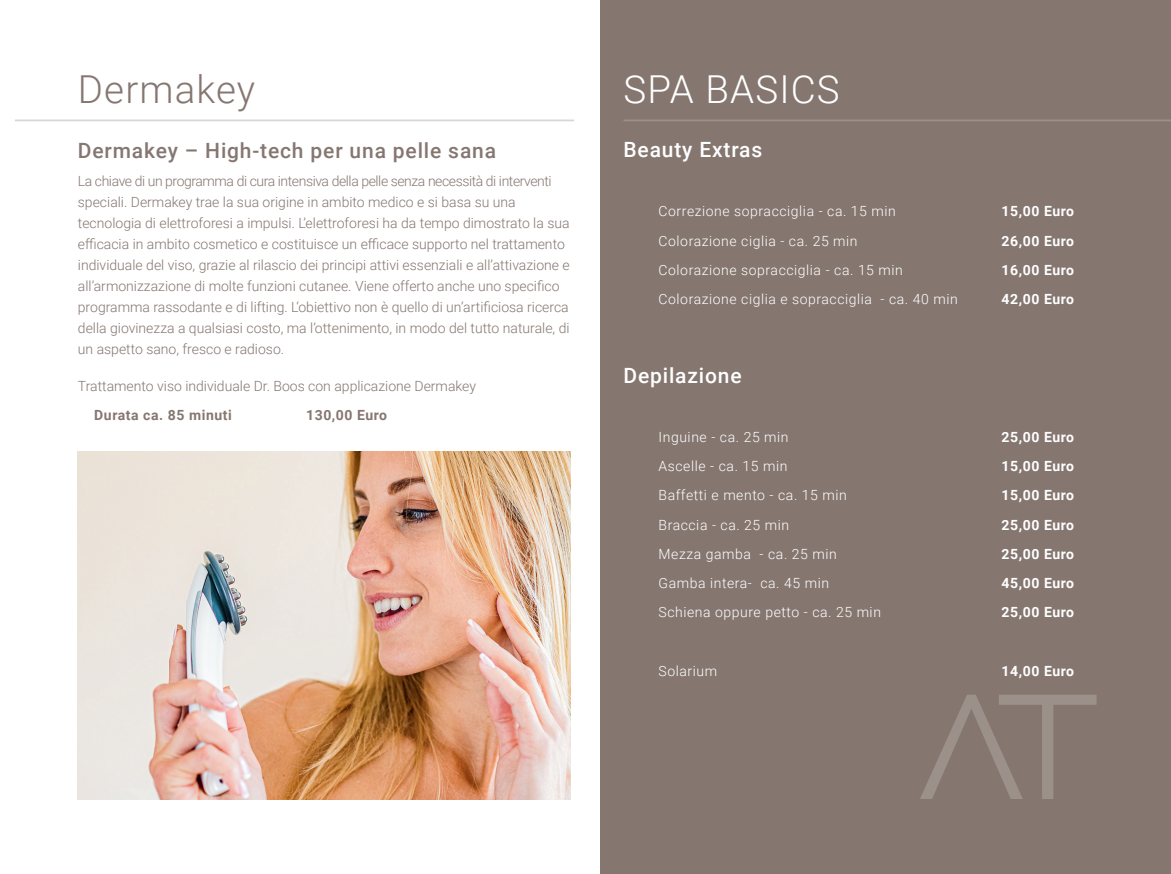
<style>
.page{position:relative;width:1171px;height:874px;background:#fff}
.page>*{position:absolute;margin:0;border:0;box-sizing:border-box;transform-origin:0 0}
.t1{font:300 38.5px "Roboto";letter-spacing:.03em;color:#fff}
.t2{font:300 38.5px "Roboto";letter-spacing:.03em;color:#857670}
.t3{font:500 21px "Roboto";letter-spacing:.04em;color:#857670}
.t4{font:500 21px "Roboto";letter-spacing:.04em;color:#fff}
.t5{font:300 14px/21px "Roboto";color:#857670}
.t6{font:300 14px "Roboto";letter-spacing:.04em;color:#fff}
.t7{font:700 14px "Roboto";letter-spacing:.04em;color:#fff}
.t8{font:700 14px "Roboto";letter-spacing:.04em;color:#857670}
</style>
<div class="page">
<img style="left:78px;top:451px;width:492px;height:348px">
<hr style="left:15px;top:119px;width:559px;height:2px;background:#b2aea5">
<div style="left:600px;top:0;width:571px;height:873px;background:#857670"></div>
<svg style="left:920px;top:695px;width:176px;height:103px"></svg>
<hr style="left:623px;top:119px;width:548px;height:2px;background:#b2aea5">
<h1 class="t2" style="left:78px;top:63px;width:179px">Dermakey</h1>
<h2 class="t3" style="left:78px;top:135px;width:420px">Dermakey – High-tech per una pelle sana</h2>
<p class="t5" style="left:78px;top:170px;width:493px">La chiave di un programma di cura intensiva della pelle senza necessità di interventi speciali. Dermakey trae la sua origine in ambito medico e si basa su una tecnologia di elettroforesi a impulsi. L’elettroforesi ha da tempo dimostrato la sua efficacia in ambito cosmetico e costituisce un efficace supporto nel trattamento individuale del viso, grazie al rilascio dei principi attivi essenziali e all’attivazione e all’armonizzazione di molte funzioni cutanee. Viene offerto anche uno specifico programma rassodante e di lifting. L‘obiettivo non è quello di un’artificiosa ricerca della giovinezza a qualsiasi costo, ma l’ottenimento, in modo del tutto naturale, di un aspetto sano, fresco e radioso.</p>
<p class="t5" style="left:78px;top:374px;width:400px">Trattamento viso individuale Dr. Boos con applicazione Dermakey</p>
<p class="t8" style="left:94px;top:405px;width:139px">Durata ca. 85 minuti</p>
<p class="t8" style="left:306px;top:405px;width:83px">130,00 Euro</p>
<h1 class="t1" style="left:623px;top:62px;width:218px">SPA BASICS</h1>
<h2 class="t4" style="left:623px;top:135px;width:140px">Beauty Extras</h2>
<p class="t6" style="left:658px;top:201px;width:239px">Correzione sopracciglia - ca. 15 min</p>
<p class="t7" style="left:1001px;top:201px;width:74px">15,00 Euro</p>
<p class="t6" style="left:658px;top:230px;width:201px">Colorazione ciglia - ca. 25 min</p>
<p class="t7" style="left:1001px;top:230px;width:74px">26,00 Euro</p>
<p class="t6" style="left:658px;top:260px;width:246px">Colorazione sopracciglia - ca. 15 min</p>
<p class="t7" style="left:1001px;top:260px;width:74px">16,00 Euro</p>
<p class="t6" style="left:658px;top:289px;width:301px">Colorazione ciglia e sopracciglia - ca. 40 min</p>
<p class="t7" style="left:1001px;top:289px;width:74px">42,00 Euro</p>
<h2 class="t4" style="left:623px;top:360px;width:120px">Depilazione</h2>
<p class="t6" style="left:658px;top:427px;width:132px">Inguine - ca. 25 min</p>
<p class="t7" style="left:1001px;top:427px;width:74px">25,00 Euro</p>
<p class="t6" style="left:658px;top:456px;width:130px">Ascelle - ca. 15 min</p>
<p class="t7" style="left:1001px;top:456px;width:74px">15,00 Euro</p>
<p class="t6" style="left:658px;top:485px;width:190px">Baffetti e mento - ca. 15 min</p>
<p class="t7" style="left:1001px;top:485px;width:74px">15,00 Euro</p>
<p class="t6" style="left:658px;top:514px;width:132px">Braccia - ca. 25 min</p>
<p class="t7" style="left:1001px;top:514px;width:74px">25,00 Euro</p>
<p class="t6" style="left:658px;top:543px;width:180px">Mezza gamba - ca. 25 min</p>
<p class="t7" style="left:1001px;top:543px;width:74px">25,00 Euro</p>
<p class="t6" style="left:658px;top:573px;width:172px">Gamba intera- ca. 45 min</p>
<p class="t7" style="left:1001px;top:573px;width:74px">45,00 Euro</p>
<p class="t6" style="left:658px;top:602px;width:224px">Schiena oppure petto - ca. 25 min</p>
<p class="t7" style="left:1001px;top:602px;width:74px">25,00 Euro</p>
<p class="t6" style="left:658px;top:660px;width:60px">Solarium</p>
<p class="t7" style="left:1001px;top:660px;width:74px">14,00 Euro</p>
</div>
